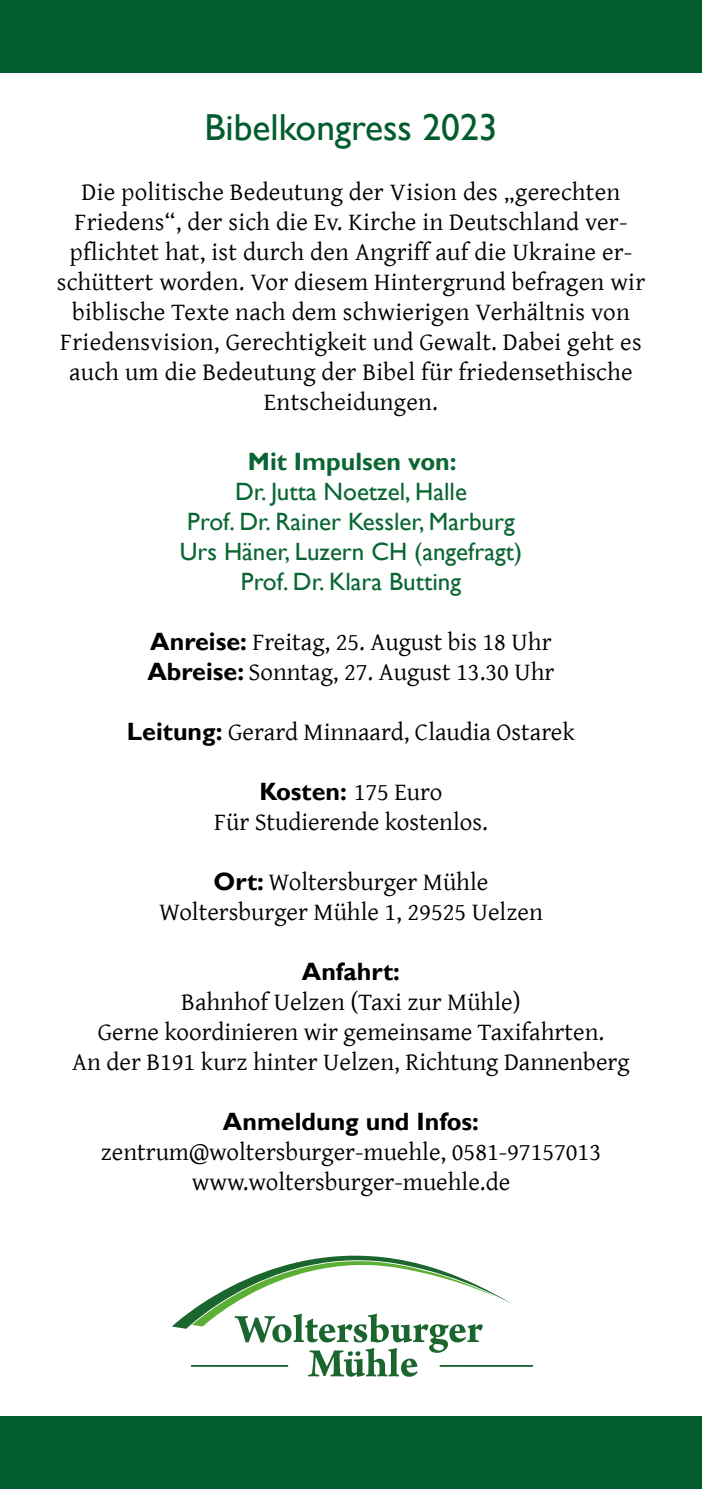
<style>
.page{position:relative;width:702px;height:1489px;background:#fff}
.page>*{position:absolute;margin:0;border:0;box-sizing:border-box;transform-origin:0 0}
.t1{font:37.5px "Gill Sans";color:#025c2e}
.t2{font:25px/30px "Gentium";color:#000;text-align:center}
.t3{font:25px/30px "Gill Sans";color:#096633;text-align:center}
.t4{font:700 25px "Gill Sans";color:#000}
.t5{font:700 25px "Gill Sans";color:#096633}
.s1{font-family:"Gill Sans";font-weight:700}
.s2{font-family:"Gentium";font-weight:400}
</style>
<div class="page">
<div style="left:0;top:0;width:702px;height:73px;background:#025c2e"></div>
<div style="left:0;top:1416px;width:702px;height:72px;background:#025c2e"></div>
<svg style="left:172px;top:1255px;width:360px;height:121px"></svg>
<h1 class="t1" style="left:204px;top:105px;width:294px">Bibelkongress 2023</h1>
<p class="t2" style="left:57px;top:175px;width:590px">Die politische Bedeutung der Vision des „gerechten Friedens“, der sich die Ev. Kirche in Deutschland ver&shy;pflichtet hat, ist durch den Angriff auf die Ukraine er&shy;schüttert worden. Vor diesem Hintergrund befragen wir biblische Texte nach dem schwierigen Verhältnis von Friedensvision, Gerechtigkeit und Gewalt. Dabei geht es auch um die Bedeutung der Bibel für friedensethische Entscheidungen.</p>
<p class="t5" style="left:248px;top:446px;width:210px">Mit Impulsen von:</p>
<p class="t3" style="left:180px;top:477px;width:344px">Dr. Jutta Noetzel, Halle<br>Prof. Dr. Rainer Kessler, Marburg<br>Urs Häner, Luzern CH (angefragt)<br>Prof. Dr. Klara Butting</p>
<p class="t2" style="left:147px;top:625px;width:408px;text-align:left"><span class="s1">Anreise:</span> Freitag, 25. August bis 18 Uhr<br><span class="s1">Abreise:</span> Sonntag, 27. August 13.30 Uhr</p>
<p class="t2" style="left:127px;top:715px;width:449px"><span class="s1">Leitung:</span> Gerard Minnaard, Claudia Ostarek</p>
<p class="t4" style="left:259px;top:776px;width:184px">Kosten: <span class="s2">175 Euro</span></p>
<p class="t2" style="left:214px;top:805px;width:275px">Für Studierende kostenlos.</p>
<p class="t2" style="left:159px;top:865px;width:385px"><span class="s1">Ort:</span> Woltersburger Mühle<br>Woltersburger Mühle 1, 29525 Uelzen</p>
<p class="t4" style="left:302px;top:956px;width:100px">Anfahrt:</p>
<p class="t2" style="left:72px;top:985px;width:559px">Bahnhof Uelzen (Taxi zur Mühle)<br>Gerne koordinieren wir gemeinsame Taxifahrten.<br>An der B191 kurz hinter Uelzen, Richtung Dannenberg</p>
<p class="t4" style="left:223px;top:1106px;width:258px">Anmeldung und Infos:</p>
<p class="t2" style="left:101px;top:1135px;width:502px">zentrum@woltersburger-muehle, 0581-97157013 www.woltersburger-muehle.de</p>
</div>
